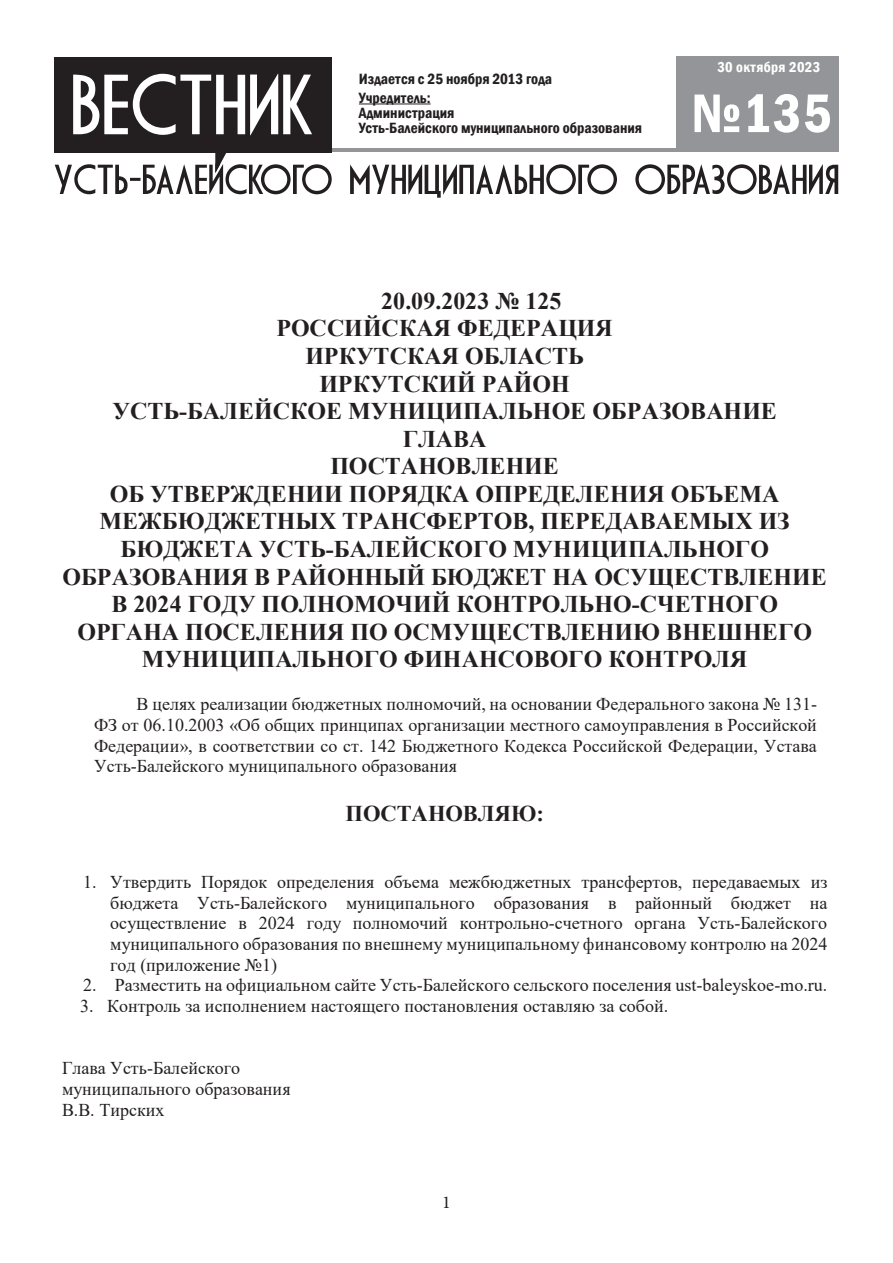
<style>
.page{position:relative;width:893px;height:1263px;background:#fff}
.page>*{position:absolute;margin:0;border:0;box-sizing:border-box;transform-origin:0 0}
.t1{font:600 condensed 56.25px "Franklin Gothic";color:#fff}
.t2{font:700 24px "Times New Roman";color:#231f20}
.t3{font:700 22.5px "Times New Roman";color:#231f20}
.t4{font:18px/20.7px "Times New Roman";color:#231f20;text-align:justify}
.t5{font:18px "Minion Pro";color:#231f20}
.t6{font:600 condensed 15.3px/18.9px "Franklin Gothic";color:#231f20}
.t7{font:600 condensed 14.7px "Franklin Gothic";letter-spacing:.025em;color:#fff}
</style>
<div class="page">
<div style="left:676px;top:57px;width:163px;height:95px;background:#939598"></div>
<hr style="left:54px;top:148px;width:785px;height:4px;background:#939598">
<svg style="left:55px;top:152px;width:783px;height:46px"></svg>
<div style="left:54px;top:57px;width:278px;height:95px;background:#231f20"></div>
<svg style="left:73px;top:74px;width:239px;height:61px"></svg>
<hr style="left:359px;top:104px;width:72px;height:1px;background:#231f20">
<p class="t6" style="left:359px;top:69px;width:195px">Издается с 25 ноября 2013 года<br>Учредитель:</p>
<p class="t6" style="left:359px;top:105px;width:285px;line-height:15.3px">Администрация<br>Усть-Балейского муниципального образования</p>
<p class="t7" style="left:717px;top:57px;width:105px">30 октября 2023</p>
<h1 class="t1" style="left:691px;top:76px;width:142px">№135</h1>
<h2 class="t2" style="left:381px;top:283px;width:182px">20.09.2023 № 125</h2>
<h2 class="t2" style="left:276px;top:311px;width:338px">РОССИЙСКАЯ ФЕДЕРАЦИЯ</h2>
<h2 class="t2" style="left:305px;top:338px;width:280px">ИРКУТСКАЯ ОБЛАСТЬ</h2>
<h2 class="t2" style="left:319px;top:366px;width:252px">ИРКУТСКИЙ РАЙОН</h2>
<h2 class="t2" style="left:112px;top:394px;width:666px">УСТЬ-БАЛЕЙСКОЕ МУНИЦИПАЛЬНОЕ ОБРАЗОВАНИЕ</h2>
<h2 class="t2" style="left:403px;top:421px;width:85px">ГЛАВА</h2>
<h2 class="t2" style="left:330px;top:449px;width:230px">ПОСТАНОВЛЕНИЕ</h2>
<h2 class="t2" style="left:110px;top:476px;width:671px">ОБ УТВЕРЖДЕНИИ ПОРЯДКА ОПРЕДЕЛЕНИЯ ОБЪЕМА</h2>
<h2 class="t2" style="left:99px;top:504px;width:692px">МЕЖБЮДЖЕТНЫХ ТРАНСФЕРТОВ, ПЕРЕДАВАЕМЫХ ИЗ</h2>
<h2 class="t2" style="left:121px;top:532px;width:650px">БЮДЖЕТА УСТЬ-БАЛЕЙСКОГО МУНИЦИПАЛЬНОГО</h2>
<h2 class="t2" style="left:63px;top:559px;width:766px">ОБРАЗОВАНИЯ В РАЙОННЫЙ БЮДЖЕТ НА ОСУЩЕСТВЛЕНИЕ</h2>
<h2 class="t2" style="left:112px;top:587px;width:668px">В 2024 ГОДУ ПОЛНОМОЧИЙ КОНТРОЛЬНО-СЧЕТНОГО</h2>
<h2 class="t2" style="left:77px;top:615px;width:736px">ОРГАНА ПОСЕЛЕНИЯ ПО ОСМУЩЕСТВЛЕНИЮ ВНЕШНЕГО</h2>
<h2 class="t2" style="left:142px;top:642px;width:607px">МУНИЦИПАЛЬНОГО ФИНАНСОВОГО КОНТРОЛЯ</h2>
<p class="t4" style="left:94px;top:693px;width:724px;text-indent:42px">В целях реализации бюджетных полномочий, на основании Федерального закона № 131- ФЗ от 06.10.2003 «Об общих принципах организации местного самоуправления в Российской Федерации», в соответствии со ст. 142 Бюджетного Кодекса Российской Федерации, Устава Усть-Балейского муниципального образования</p>
<p class="t3" style="left:346px;top:798px;width:200px">ПОСТАНОВЛЯЮ:</p>
<p class="t4" style="left:110px;top:871px;width:719px;text-indent:-27px">1. Утвердить Порядок определения объема межбюджетных трансфертов, передаваемых из бюджета Усть-Балейского муниципального образования в районный бюджет на осуществление в 2024 году полномочий контрольно-счетного органа Усть-Балейского муниципального образования по внешнему муниципальному финансовому контролю на 2024 год (приложение №1)</p>
<p class="t4" style="left:83px;top:974px;width:745px">2. Разместить на официальном сайте Усть-Балейского сельского поселения ust-baleyskoe-mo.ru.</p>
<p class="t4" style="left:80px;top:995px;width:590px">3. Контроль за исполнением настоящего постановления оставляю за собой.</p>
<p class="t4" style="left:62px;top:1057px;width:230px;text-align:left">Глава Усть-Балейского муниципального образования<br>В.В. Тирских</p>
<p class="t5" style="left:442px;top:1190px;width:10px">1</p>
</div>
